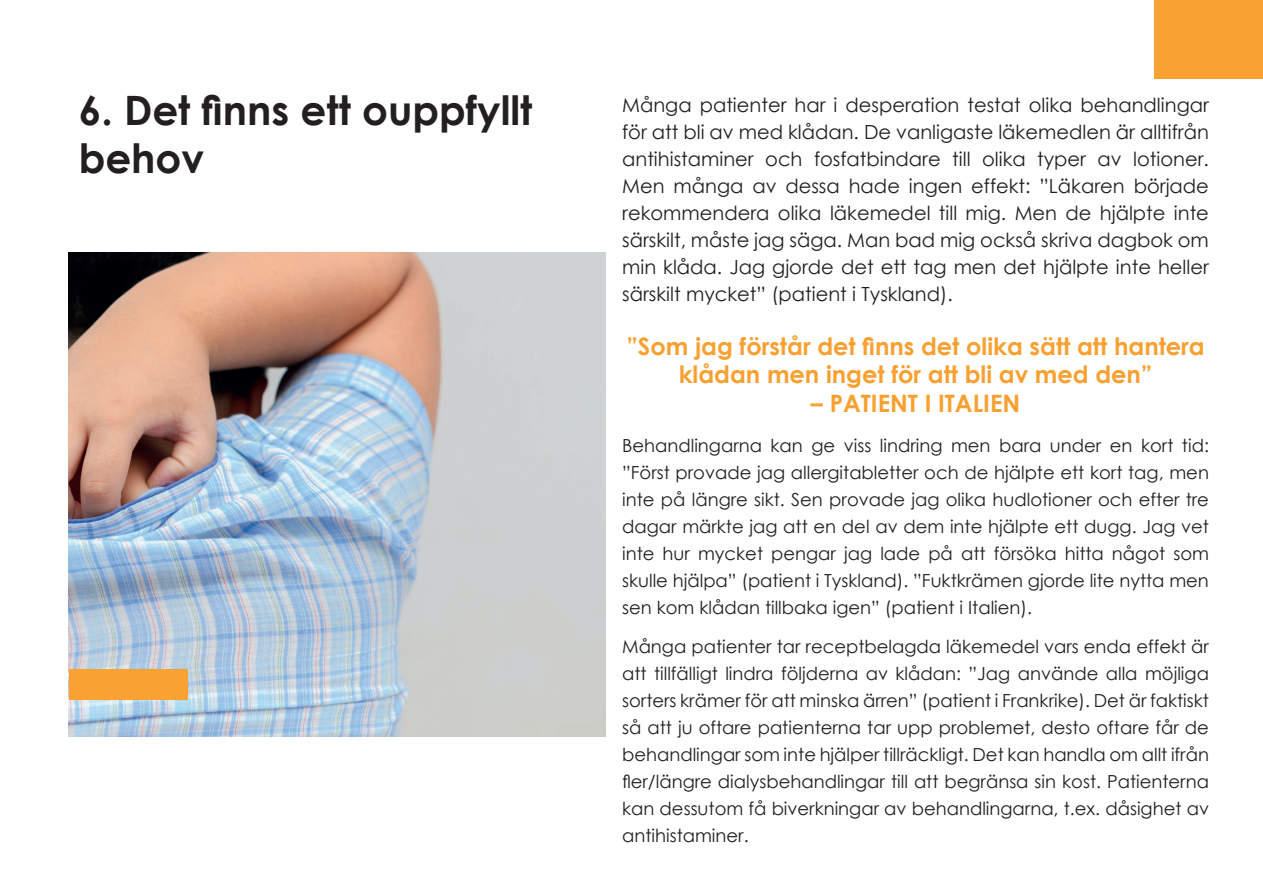
<style>
.page{position:relative;width:1263px;height:893px;background:#fff}
.page>*{position:absolute;margin:0;border:0;box-sizing:border-box;transform-origin:0 0}
.t1{font:700 40.5px/48.6px "Century Gothic";color:#231f20}
.t2{font:700 24px/28.5px "Century Gothic";color:#f9a030;text-align:center}
.t3{font:19.5px/27px "Century Gothic";color:#231f20;text-align:justify}
.t4{font:18px/27px "Century Gothic";color:#231f20;text-align:justify}
</style>
<div class="page">
<img style="left:69px;top:253px;width:537px;height:483px">
<div style="left:69px;top:669px;width:119px;height:31px;background:#f9a131"></div>
<div style="left:1154px;top:0;width:109px;height:79px;background:#f9a131"></div>
<p class="t1" style="left:79px;top:84px;width:455px">6. Det finns ett ouppfyllt behov</p>
<p class="t3" style="left:622px;top:91px;width:588px">Många patienter har i desperation testat olika behandlingar för att bli av med klådan. De vanligaste läkemedlen är alltifrån antihistaminer och fosfatbindare till olika typer av lotioner.<br>Men många av dessa hade ingen effekt: ”Läkaren började rekommendera olika läkemedel till mig. Men de hjälpte inte särskilt, måste jag säga. Man bad mig också skriva dagbok om min klåda. Jag gjorde det ett tag men det hjälpte inte heller särskilt mycket” (patient i Tyskland).</p>
<p class="t2" style="left:626px;top:331px;width:580px">”Som jag förstår det finns det olika sätt att hantera klådan men inget för att bli av med den”</p>
<p class="t2" style="left:811px;top:388px;width:211px">– PATIENT I ITALIEN</p>
<p class="t4" style="left:622px;top:431px;width:588px">Behandlingarna kan ge viss lindring men bara under en kort tid: ”Först provade jag allergitabletter och de hjälpte ett kort tag, men inte på längre sikt. Sen provade jag olika hudlotioner och efter tre dagar märkte jag att en del av dem inte hjälpte ett dugg. Jag vet inte hur mycket pengar jag lade på att försöka hitta något som skulle hjälpa” (patient i Tyskland). ”Fuktkrämen gjorde lite nytta men sen kom klådan tillbaka igen” (patient i Italien).</p>
<p class="t4" style="left:622px;top:633px;width:588px">Många patienter tar receptbelagda läkemedel vars enda effekt är att tillfälligt lindra följderna av klådan: ”Jag använde alla möjliga sorters krämer för att minska ärren” (patient i Frankrike). Det är faktiskt så att ju oftare patienterna tar upp problemet, desto oftare får de behandlingar som inte hjälper tillräckligt. Det kan handla om allt ifrån fler/längre dialysbehandlingar till att begränsa sin kost. Patienterna kan dessutom få biverkningar av behandlingarna, t.ex. dåsighet av antihistaminer.</p>
</div>
